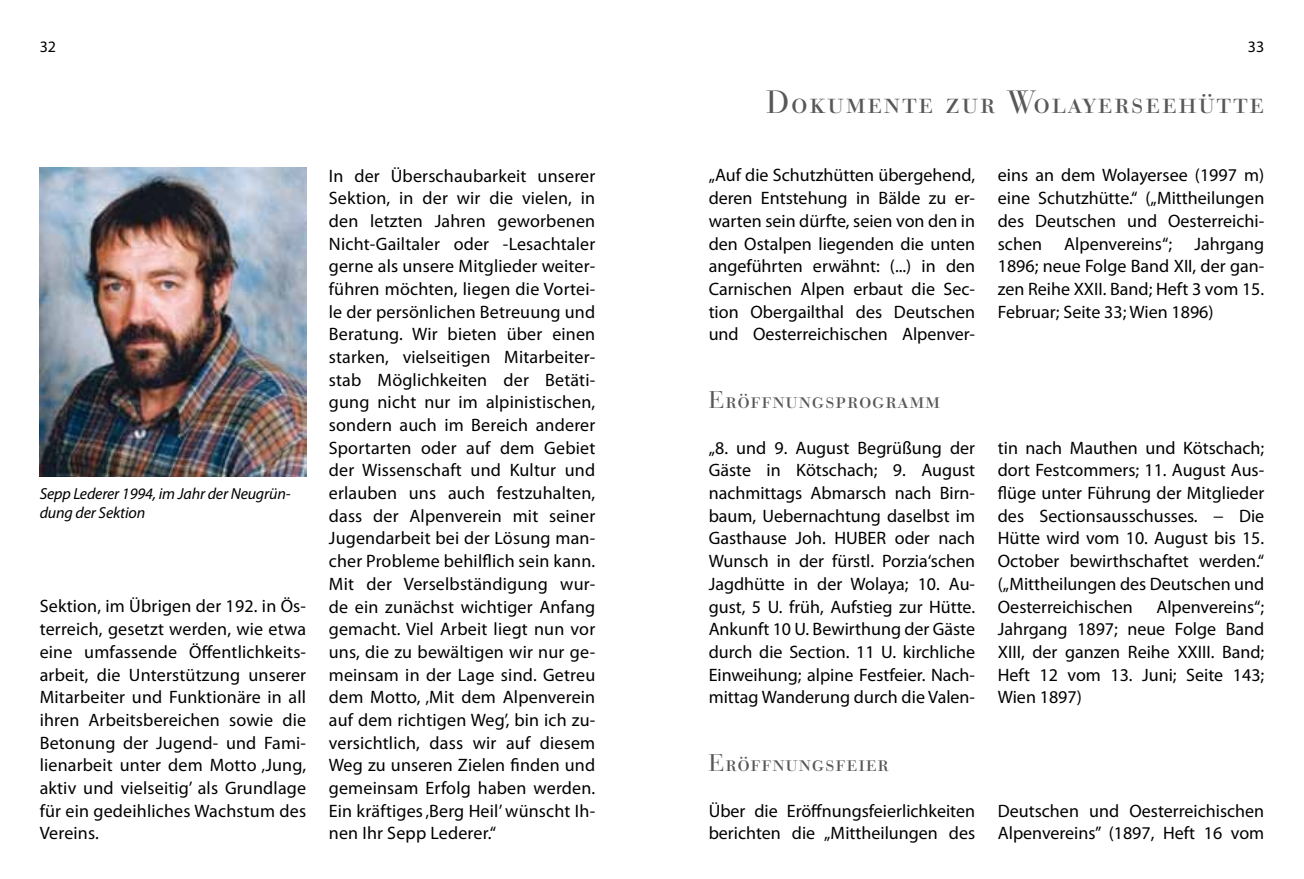
<style>
.page{position:relative;width:1304px;height:879px;background:#fff}
.page>*{position:absolute;margin:0;border:0;box-sizing:border-box;transform-origin:0 0}
.t1{font:32px "Bauer Bodoni Std";letter-spacing:.05em;color:#58585a}
.t2{font:24px "Bauer Bodoni Std";letter-spacing:.03em;color:#58585a}
.t3{font:18px/22.6px "Myriad Pro";color:#000;text-align:justify}
.t4{font:italic 16px/19.2px "Myriad Pro";letter-spacing:-.01em;color:#000}
.t5{font:16px "Myriad Pro";color:#000}
</style>
<div class="page">
<img style="left:40px;top:167px;width:266px;height:309px">
<p class="t5" style="left:40px;top:36px;width:18px">32</p>
<p class="t5" style="left:1248px;top:36px;width:18px">33</p>
<p class="t4" style="left:40px;top:484px;width:252px">Sepp Lederer 1994, im Jahr der Neugrün&shy;dung der Sektion</p>
<p class="t3" style="left:40px;top:595px;width:268px">Sektion, im Übrigen der 192. in Ös&shy;terreich, gesetzt werden, wie etwa eine umfassende Öffentlichkeits&shy;arbeit, die Unterstützung unserer Mitarbeiter und Funktionäre in all ihren Arbeitsbereichen sowie die Betonung der Jugend- und Fami&shy;lienarbeit unter dem Motto ‚Jung, aktiv und vielseitig’ als Grundlage für ein gedeihliches Wachstum des Vereins.</p>
<p class="t3" style="left:329px;top:164px;width:268px">In der Überschaubarkeit unserer Sektion, in der wir die vielen, in den letzten Jahren geworbenen Nicht-Gailtaler oder -Lesachtaler gerne als unsere Mitglieder weiter&shy;führen möchten, liegen die Vortei&shy;le der persönlichen Betreuung und Beratung. Wir bieten über einen starken, vielseitigen Mitarbeiter&shy;stab Möglichkeiten der Betäti&shy;gung nicht nur im alpinistischen, sondern auch im Bereich anderer Sportarten oder auf dem Gebiet der Wissenschaft und Kultur und erlauben uns auch festzuhalten, dass der Alpenverein mit seiner Jugendarbeit bei der Lösung man&shy;cher Probleme behilflich sein kann.<br>Mit der Verselbständigung wur&shy;de ein zunächst wichtiger Anfang gemacht. Viel Arbeit liegt nun vor uns, die zu bewältigen wir nur ge&shy;meinsam in der Lage sind. Getreu dem Motto, ‚Mit dem Alpenverein auf dem richtigen Weg’, bin ich zu&shy;versichtlich, dass wir auf diesem Weg zu unseren Zielen finden und gemeinsam Erfolg haben werden.<br>Ein kräftiges ‚Berg Heil’ wünscht Ih&shy;nen Ihr Sepp Lederer.“</p>
<h1 class="t1" style="left:766px;top:83px;width:499px">Dokumente zur Wolayerseehütte</h1>
<p class="t3" style="left:709px;top:164px;width:268px">„Auf die Schutzhütten übergehend, deren Entstehung in Bälde zu er&shy;warten sein dürfte, seien von den in den Ostalpen liegenden die unten angeführten erwähnt: (...) in den Carnischen Alpen erbaut die Sec&shy;tion Obergailthal des Deutschen und Oesterreichischen Alpenver-</p>
<h2 class="t2" style="left:709px;top:386px;width:233px">Eröffnungsprogramm</h2>
<p class="t3" style="left:998px;top:164px;width:268px">eins an dem Wolayersee (1997 m) eine Schutzhütte.“ („Mittheilungen des Deutschen und Oesterreichi&shy;schen Alpenvereins“; Jahrgang 1896; neue Folge Band XII, der gan&shy;zen Reihe XXII. Band; Heft 3 vom 15.<br>Februar; Seite 33; Wien 1896)</p>
<p class="t3" style="left:709px;top:436px;width:268px">„8. und 9. August Begrüßung der Gäste in Kötschach; 9. August nachmittags Abmarsch nach Birn&shy;baum, Uebernachtung daselbst im Gasthause Joh. HUBER oder nach Wunsch in der fürstl. Porzia‘schen Jagdhütte in der Wolaya; 10. Au&shy;gust, 5 U. früh, Aufstieg zur Hütte.<br>Ankunft 10 U. Bewirthung der Gäste durch die Section. 11 U. kirchliche Einweihung; alpine Festfeier. Nach&shy;mittag Wanderung durch die Valen-</p>
<p class="t3" style="left:998px;top:436px;width:268px">tin nach Mauthen und Kötschach; dort Festcommers; 11. August Aus&shy;flüge unter Führung der Mitglieder des Sectionsausschusses. − Die Hütte wird vom 10. August bis 15.<br>October bewirthschaftet werden.“ („Mittheilungen des Deutschen und Oesterreichischen</p>
<p class="t3" style="left:998px;top:595px;width:268px;text-indent:159px">Alpenvereins“; Jahrgang 1897; neue Folge Band XIII, der ganzen Reihe XXIII. Band; Heft 12 vom 13. Juni; Seite 143; Wien 1897)</p>
<h2 class="t2" style="left:709px;top:748px;width:182px">Eröffnungsfeier</h2>
<p class="t3" style="left:709px;top:799px;width:268px">Über die Eröffnungsfeierlichkeiten berichten die „Mittheilungen des</p>
<p class="t3" style="left:998px;top:799px;width:268px">Deutschen und Oesterreichischen<br>Alpenvereins” (1897, Heft 16 vom</p>
</div>
